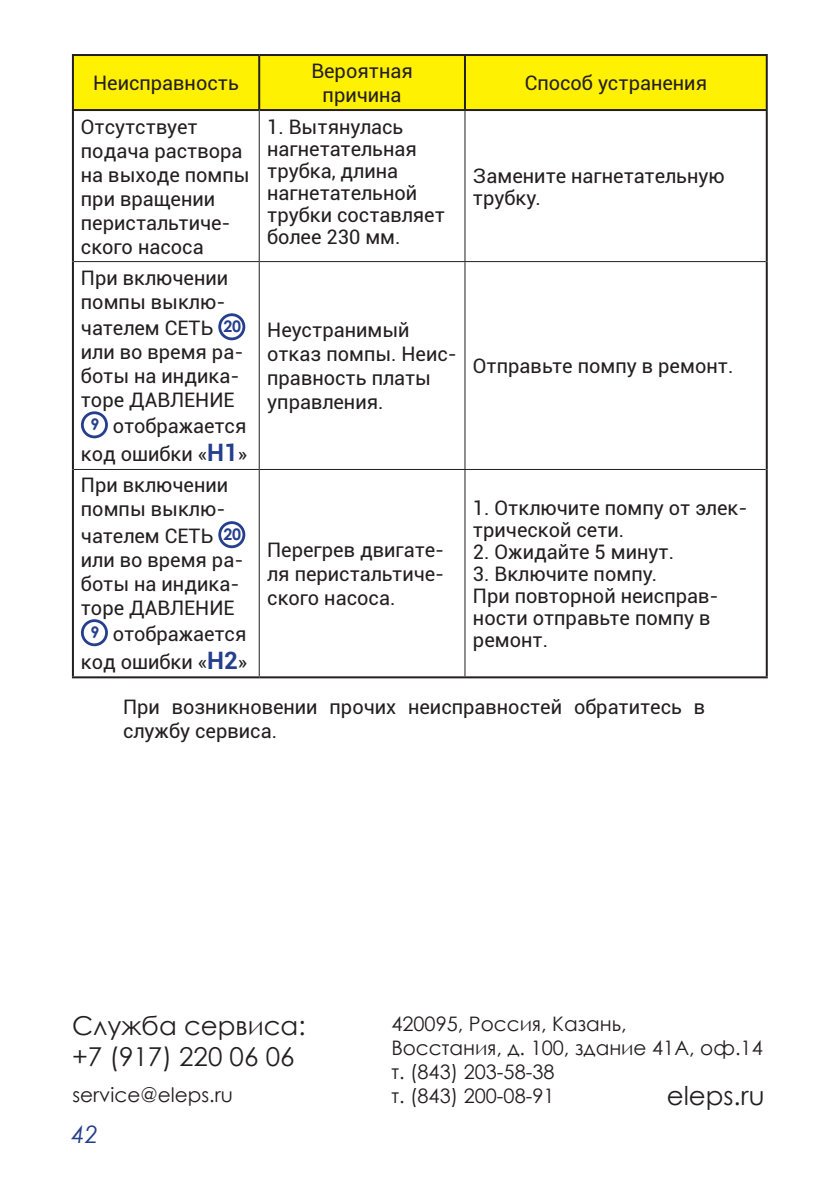
<style>
.page{position:relative;width:840px;height:1191px;background:#fff}
.page>*{position:absolute;margin:0;border:0;box-sizing:border-box;transform-origin:0 0}
.t1{font:26px/31.2px "Century Gothic";color:#231f20}
.t2{font:italic 24px "Century Gothic";color:#253f8e}
.t3{font:20px/24px "Roboto";color:#231f20}
.t4{font:20px/24px "Century Gothic";color:#231f20}
.s1{font-family:"Century Gothic";font-weight:700;font-size:16px;color:#253f8e}
.s2{font-weight:700;font-size:24px;color:#253f8e}
</style>
<div class="page">
<div style="left:74px;top:56px;width:691px;height:53px;background:#fff101"></div>
<hr style="left:72px;top:54px;width:187px;height:2px;background:#231f20">
<hr style="left:72px;top:56px;width:2px;height:53px;background:#231f20">
<hr style="left:259px;top:54px;width:205px;height:2px;background:#231f20">
<hr style="left:258px;top:56px;width:2px;height:53px;background:#231f20">
<hr style="left:464px;top:54px;width:303px;height:2px;background:#231f20">
<hr style="left:463px;top:56px;width:2px;height:53px;background:#231f20">
<hr style="left:765px;top:56px;width:2px;height:53px;background:#231f20">
<hr style="left:72px;top:109px;width:187px;height:2px;background:#231f20">
<hr style="left:72px;top:111px;width:2px;height:151px;background:#231f20">
<hr style="left:259px;top:109px;width:205px;height:2px;background:#231f20">
<hr style="left:464px;top:109px;width:303px;height:2px;background:#231f20">
<hr style="left:765px;top:111px;width:2px;height:151px;background:#231f20">
<hr style="left:72px;top:262px;width:2px;height:207px;background:#231f20">
<hr style="left:765px;top:262px;width:2px;height:207px;background:#231f20">
<hr style="left:72px;top:469px;width:2px;height:207px;background:#231f20">
<hr style="left:765px;top:469px;width:2px;height:207px;background:#231f20">
<hr style="left:72px;top:676px;width:187px;height:2px;background:#231f20">
<hr style="left:259px;top:676px;width:205px;height:2px;background:#231f20">
<hr style="left:464px;top:676px;width:303px;height:2px;background:#231f20">
<hr style="left:258px;top:111px;width:1px;height:150px;background:#231f20">
<hr style="left:464px;top:111px;width:1px;height:150px;background:#231f20">
<hr style="left:74px;top:261px;width:185px;height:1px;background:#231f20">
<hr style="left:259px;top:261px;width:205px;height:1px;background:#231f20">
<hr style="left:258px;top:262px;width:1px;height:207px;background:#231f20">
<hr style="left:464px;top:261px;width:301px;height:1px;background:#231f20">
<hr style="left:464px;top:262px;width:1px;height:207px;background:#231f20">
<hr style="left:74px;top:469px;width:185px;height:1px;background:#231f20">
<hr style="left:259px;top:469px;width:205px;height:1px;background:#231f20">
<hr style="left:258px;top:470px;width:1px;height:206px;background:#231f20">
<hr style="left:464px;top:469px;width:301px;height:1px;background:#231f20">
<hr style="left:464px;top:470px;width:1px;height:206px;background:#231f20">
<div style="left:218px;top:313px;width:27px;height:27px;border:3px solid #253f8e;border-radius:50%"></div>
<div style="left:81px;top:411px;width:27px;height:27px;border:3px solid #253f8e;border-radius:50%"></div>
<div style="left:218px;top:521px;width:27px;height:27px;border:3px solid #253f8e;border-radius:50%"></div>
<div style="left:81px;top:619px;width:27px;height:27px;border:3px solid #253f8e;border-radius:50%"></div>
<p class="t3" style="left:93px;top:70px;width:147px">Неисправность</p>
<p class="t3" style="left:311px;top:58px;width:103px;text-align:center">Вероятная причина</p>
<p class="t3" style="left:524px;top:70px;width:184px">Способ устранения</p>
<p class="t3" style="left:81px;top:114px;width:170px">Отсутствует подача раствора на выходе помпы при вращении перистальтиче&shy;ского насоса</p>
<p class="t3" style="left:267px;top:115px;width:179px;line-height:22px">1. Вытянулась нагнетательная трубка, длина нагнетательной трубки составляет более 230 мм.</p>
<p class="t3" style="left:81px;top:265px;width:149px">При включении помпы выклю-</p>
<p class="t3" style="left:81px;top:315px;width:164px">чателем СЕТЬ <span class="s1">20 </span>или во время ра&shy;боты на индика&shy;торе ДАВЛЕНИЕ</p>
<p class="t3" style="left:81px;top:410px;width:168px;line-height:28.8px;text-align:center"><span class="s1">9</span> отображается код ошибки «<span class="s2">Н1</span>»</p>
<p class="t3" style="left:81px;top:472px;width:149px">При включении помпы выклю-</p>
<p class="t3" style="left:81px;top:522px;width:164px">чателем СЕТЬ <span class="s1">20 </span>или во время ра&shy;боты на индика&shy;торе ДАВЛЕНИЕ</p>
<p class="t3" style="left:81px;top:618px;width:168px;line-height:28.8px;text-align:center"><span class="s1">9</span> отображается код ошибки «<span class="s2">Н2</span>»</p>
<p class="t3" style="left:267px;top:317px;width:191px">Неустранимый отказ помпы. Неис&shy;правность платы управления.</p>
<p class="t3" style="left:267px;top:537px;width:178px;text-align:justify">Перегрев двигате&shy;ля перистальтиче&shy;ского насоса.</p>
<p class="t3" style="left:472px;top:164px;width:253px;line-height:22px">Замените нагнетательную трубку.</p>
<p class="t3" style="left:472px;top:353px;width:262px">Отправьте помпу в ремонт.</p>
<p class="t3" style="left:472px;top:496px;width:276px;line-height:22px">1. Отключите помпу от элек&shy;трической сети.</p>
<p class="t3" style="left:472px;top:539px;width:203px">2. Ожидайте 5 минут.</p>
<p class="t3" style="left:472px;top:562px;width:247px;line-height:22px">3. Включите помпу.<br>При повторной неисправ&shy;ности отправьте помпу в ремонт.</p>
<p class="t3" style="left:123px;top:694px;width:583px">При возникновении прочих неисправностей обратитесь в службу сервиса.</p>
<h1 class="t1" style="left:72px;top:1009px;width:235px">Служба сервиса: +7 (917) 220 06 06</h1>
<p class="t4" style="left:391px;top:1011px;width:373px">420095, Россия, Казань,<br>Восстания, д. 100, здание 41А, оф.14 т. (843) 203-58-38</p>
<p class="t4" style="left:72px;top:1082px;width:162px">service@eleps.ru</p>
<p class="t4" style="left:391px;top:1083px;width:165px">т. (843) 200-08-91</p>
<h1 class="t1" style="left:666px;top:1079px;width:99px">eleps.ru</h1>
<p class="t2" style="left:72px;top:1117px;width:28px">42</p>
</div>
